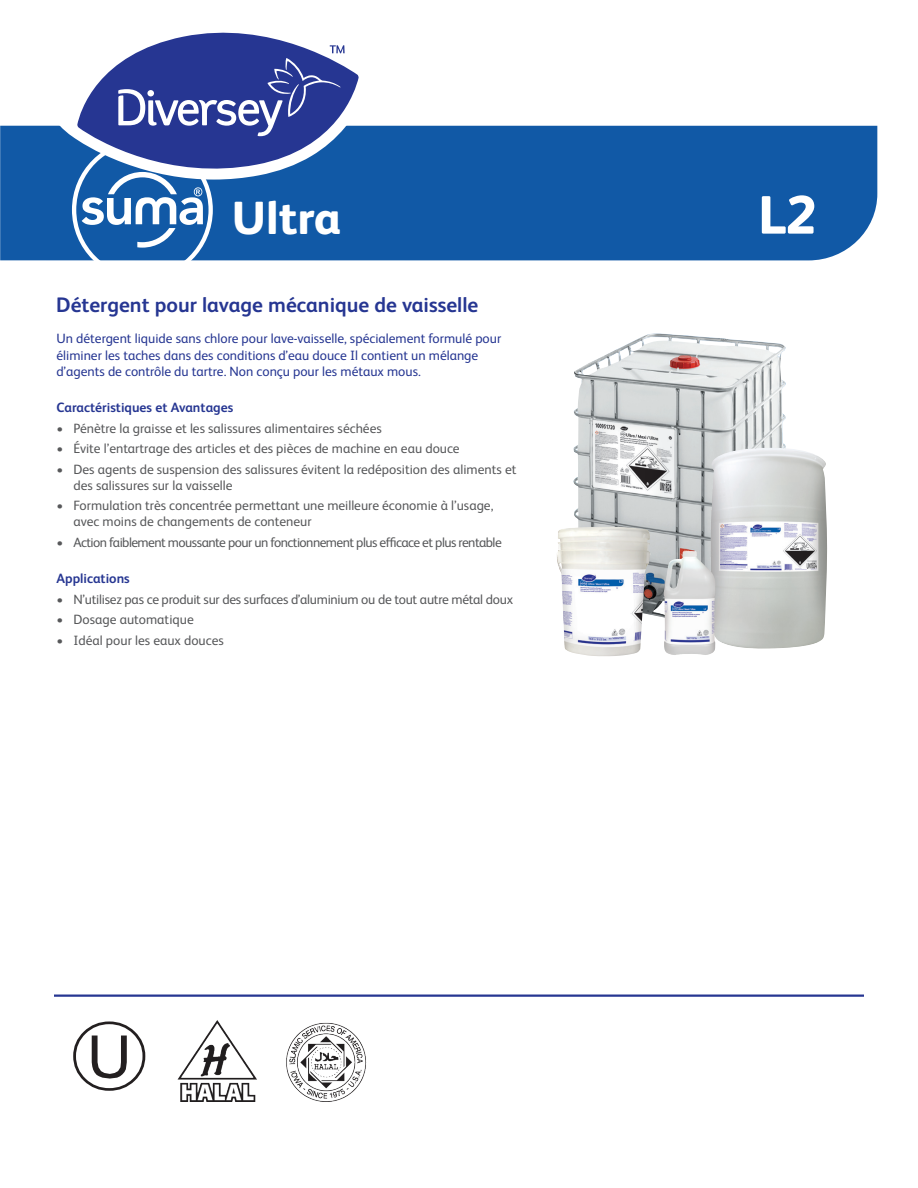
<style>
.page{position:relative;width:918px;height:1188px;background:#fff}
.page>*{position:absolute;margin:0;border:0;box-sizing:border-box;transform-origin:0 0}
.t1{font:800 54px "FS Albert Pro";color:#fff}
.t2{font:800 46.5px "FS Albert Pro";color:#fff}
.t3{font:700 21px "FS Albert Pro";color:#263692}
.t4{font:13.5px/16.2px "FS Albert Pro";color:#57585a}
.t5{font:13.5px/16.2px "FS Albert Pro";color:#263692}
.t6{font:13.5px "FS Albert Pro";letter-spacing:-.04em;color:#57585a}
.t7{font:13.5px "FS Albert Pro";letter-spacing:-.02em;color:#57585a}
.t8{font:700 13.5px "FS Albert Pro";color:#263692}
</style>
<div class="page">
<svg style="left:73px;top:1021px;width:72px;height:70px"></svg>
<div style="left:0;top:126px;width:877px;height:134px;background:#1159a6"></div>
<hr style="left:54px;top:995px;width:810px;height:2px;background:#263692">
<img style="left:177px;top:1020px;width:190px;height:81px">
<img style="left:573px;top:334px;width:213px;height:284px">
<img style="left:710px;top:448px;width:117px;height:201px">
<img style="left:557px;top:527px;width:94px;height:129px">
<img style="left:664px;top:551px;width:51px;height:104px">
<div style="left:57px;top:125px;width:317px;height:55px;background:#1159a6"></div>
<svg style="left:154px;top:32px;width:205px;height:149px"></svg>
<svg style="left:72px;top:45px;width:273px;height:216px"></svg>
<h2 class="t2" style="left:232px;top:181px;width:111px">Ultra</h2>
<h1 class="t1" style="left:758px;top:173px;width:60px">L2</h1>
<h3 class="t3" style="left:56px;top:290px;width:424px">Détergent pour lavage mécanique de vaisselle</h3>
<p class="t5" style="left:57px;top:330px;width:446px">Un détergent liquide sans chlore pour lave-vaisselle, spécialement formulé pour éliminer les taches dans des conditions d’eau douce Il contient un mélange d’agents de contrôle du tartre. Non conçu pour les métaux mous.</p>
<p class="t8" style="left:57px;top:398px;width:178px">Caractéristiques et Avantages</p>
<p class="t4" style="left:57px;top:419px;width:327px">• Pénètre la graisse et les salissures alimentaires séchées</p>
<p class="t4" style="left:57px;top:439px;width:405px">• Évite l’entartrage des articles et des pièces de machine en eau douce</p>
<p class="t4" style="left:74px;top:460px;width:444px;text-indent:-17px">• Des agents de suspension des salissures évitent la redéposition des aliments et des salissures sur la vaisselle</p>
<p class="t4" style="left:74px;top:496px;width:421px;text-indent:-17px">• Formulation très concentrée permettant une meilleure économie à l’usage, avec moins de changements de conteneur</p>
<p class="t6" style="left:57px;top:533px;width:447px">• Action faiblement moussante pour un fonctionnement plus efficace et plus rentable</p>
<p class="t8" style="left:57px;top:569px;width:75px">Applications</p>
<p class="t7" style="left:57px;top:589px;width:458px">• N’utilisez pas ce produit sur des surfaces d’aluminium ou de tout autre métal doux</p>
<p class="t4" style="left:57px;top:610px;width:139px">• Dosage automatique</p>
<p class="t4" style="left:57px;top:631px;width:169px">• Idéal pour les eaux douces</p>
</div>
